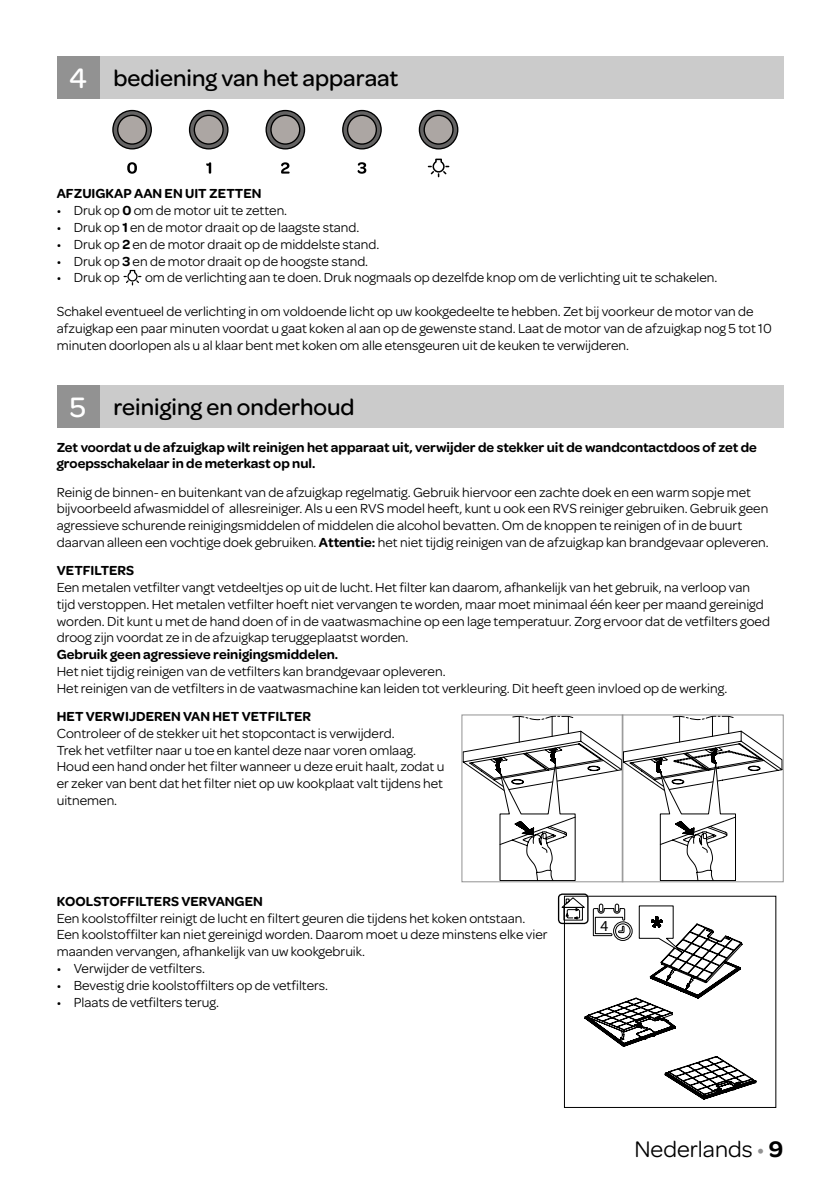
<style>
.page{position:relative;width:840px;height:1191px;background:#fff}
.page>*{position:absolute;margin:0;border:0;box-sizing:border-box;transform-origin:0 0}
.t1{font:500 24px "Omnes";color:#000}
.t2{font:24px "Omnes";color:#000}
.t3{font:15.2px "Myriad Pro";color:#000}
.t4{font:14px/16.8px "Omnes";color:#000}
.t5{font:600 14px/16.8px "Omnes";color:#000}
.s1{font-size:30px;color:#fff}
.s2{font-weight:600}
.s3{color:#929292}
</style>
<div class="page">
<div style="left:85px;top:57px;width:697px;height:42px;background:#cbcbcb"></div>
<div style="left:57px;top:57px;width:42px;height:42px;background:#929292"></div>
<div style="left:85px;top:386px;width:697px;height:42px;background:#cbcbcb"></div>
<div style="left:57px;top:386px;width:42px;height:42px;background:#929292"></div>
<svg style="left:124px;top:269px;width:17px;height:16px"></svg>
<svg style="left:427px;top:158px;width:23px;height:20px"></svg>
<svg style="left:127px;top:162px;width:10px;height:12px"></svg>
<svg style="left:206px;top:162px;width:5px;height:12px"></svg>
<svg style="left:281px;top:162px;width:8px;height:12px"></svg>
<svg style="left:357px;top:162px;width:9px;height:12px"></svg>
<svg style="left:113px;top:111px;width:38px;height:38px"></svg>
<div style="left:112px;top:110px;width:40px;height:39px;border:1px solid #000;border-radius:50%"></div>
<div style="left:118px;top:115px;width:28px;height:29px;background:#aca6a3;border-radius:50%"></div>
<div style="left:117px;top:115px;width:30px;height:30px;border:1px solid #000;border-radius:50%"></div>
<svg style="left:189px;top:111px;width:39px;height:38px"></svg>
<div style="left:189px;top:110px;width:39px;height:39px;border:1px solid #000;border-radius:50%"></div>
<div style="left:194px;top:115px;width:29px;height:29px;background:#aca6a3;border-radius:50%"></div>
<div style="left:193px;top:115px;width:31px;height:30px;border:1px solid #000;border-radius:50%"></div>
<svg style="left:266px;top:111px;width:38px;height:38px"></svg>
<div style="left:265px;top:110px;width:40px;height:39px;border:1px solid #000;border-radius:50%"></div>
<div style="left:271px;top:115px;width:28px;height:29px;background:#aca6a3;border-radius:50%"></div>
<div style="left:270px;top:115px;width:30px;height:30px;border:1px solid #000;border-radius:50%"></div>
<svg style="left:342px;top:111px;width:39px;height:38px"></svg>
<div style="left:342px;top:110px;width:39px;height:39px;border:1px solid #000;border-radius:50%"></div>
<div style="left:347px;top:115px;width:29px;height:29px;background:#aca6a3;border-radius:50%"></div>
<div style="left:347px;top:115px;width:30px;height:30px;border:1px solid #000;border-radius:50%"></div>
<svg style="left:419px;top:111px;width:38px;height:38px"></svg>
<div style="left:418px;top:110px;width:40px;height:39px;border:1px solid #000;border-radius:50%"></div>
<div style="left:424px;top:115px;width:28px;height:29px;background:#aca6a3;border-radius:50%"></div>
<div style="left:423px;top:115px;width:30px;height:30px;border:1px solid #000;border-radius:50%"></div>
<svg style="left:559px;top:896px;width:196px;height:204px"></svg>
<div style="left:557px;top:893px;width:31px;height:31px;border:1px solid #000;border-radius:4px"></div>
<div style="left:461px;top:714px;width:162px;height:168px;border:1px solid #929292"></div>
<svg style="left:462px;top:716px;width:319px;height:165px"></svg>
<div style="left:621px;top:714px;width:162px;height:168px;border:1px solid #929292"></div>
<h1 class="t1" style="left:69px;top:62px;width:331px"><span class="s1">4</span> bediening van het apparaat</h1>
<p class="t5" style="left:57px;top:184px;width:206px">AFZUIGKAP AAN EN UIT ZETTEN</p>
<p class="t4" style="left:57px;top:201px;width:232px">• Druk op <span class="s2">0</span> om de motor uit te zetten.</p>
<p class="t4" style="left:57px;top:218px;width:304px">• Druk op <span class="s2">1</span> en de motor draait op de laagste stand.</p>
<p class="t4" style="left:57px;top:235px;width:324px">• Druk op <span class="s2">2</span> en de motor draait op de middelste stand.</p>
<p class="t4" style="left:57px;top:252px;width:313px">• Druk op <span class="s2">3</span> en de motor draait op de hoogste stand.</p>
<p class="t4" style="left:57px;top:268px;width:65px">• Druk op</p>
<p class="t4" style="left:145px;top:268px;width:573px">om de verlichting aan te doen. Druk nogmaals op dezelfde knop om de verlichting uit te schakelen.</p>
<p class="t4" style="left:57px;top:302px;width:716px">Schakel eventueel de verlichting in om voldoende licht op uw kookgedeelte te hebben. Zet bij voorkeur de motor van de afzuigkap een paar minuten voordat u gaat koken al aan op de gewenste stand. Laat de motor van de afzuigkap nog 5 tot 10 minuten doorlopen als u al klaar bent met koken om alle etensgeuren uit de keuken te verwijderen.</p>
<h1 class="t1" style="left:70px;top:390px;width:286px"><span class="s1">5</span> reiniging en onderhoud</h1>
<p class="t5" style="left:57px;top:438px;width:701px">Zet voordat u de afzuigkap wilt reinigen het apparaat uit, verwijder de stekker uit de wandcontactdoos of zet de groepsschakelaar in de meterkast op nul.</p>
<p class="t4" style="left:57px;top:483px;width:713px">Reinig de binnen- en buitenkant van de afzuigkap regelmatig. Gebruik hiervoor een zachte doek en een warm sopje met bijvoorbeeld afwasmiddel of allesreiniger. Als u een RVS model heeft, kunt u ook een RVS reiniger gebruiken. Gebruik geen agressieve schurende reinigingsmiddelen of middelen die alcohol bevatten. Om de knoppen te reinigen of in de buurt daarvan alleen een vochtige doek gebruiken. <span class="s2">Attentie:</span> het niet tijdig reinigen van de afzuigkap kan brandgevaar opleveren.</p>
<p class="t5" style="left:57px;top:561px;width:79px">VETFILTERS</p>
<p class="t4" style="left:57px;top:578px;width:714px">Een metalen vetfilter vangt vetdeeltjes op uit de lucht. Het filter kan daarom, afhankelijk van het gebruik, na verloop van tijd verstoppen. Het metalen vetfilter hoeft niet vervangen te worden, maar moet minimaal één keer per maand gereinigd worden. Dit kunt u met de hand doen of in de vaatwasmachine op een lage temperatuur. Zorg ervoor dat de vetfilters goed droog zijn voordat ze in de afzuigkap teruggeplaatst worden.</p>
<p class="t5" style="left:57px;top:645px;width:283px">Gebruik geen agressieve reinigingsmiddelen.</p>
<p class="t4" style="left:57px;top:662px;width:671px">Het niet tijdig reinigen van de vetfilters kan brandgevaar opleveren.<br>Het reinigen van de vetfilters in de vaatwasmachine kan leiden tot verkleuring. Dit heeft geen invloed op de werking.</p>
<p class="t5" style="left:57px;top:707px;width:256px">HET VERWIJDEREN VAN HET VETFILTER</p>
<p class="t4" style="left:57px;top:724px;width:389px">Controleer of de stekker uit het stopcontact is verwijderd.<br>Trek het vetfilter naar u toe en kantel deze naar voren omlaag.<br>Houd een hand onder het filter wanneer u deze eruit haalt, zodat u er zeker van bent dat het filter niet op uw kookplaat valt tijdens het uitnemen.</p>
<p class="t5" style="left:57px;top:892px;width:207px">KOOLSTOFFILTERS VERVANGEN</p>
<p class="t4" style="left:57px;top:908px;width:492px">Een koolstoffilter reinigt de lucht en filtert geuren die tijdens het koken ontstaan.<br>Een koolstoffilter kan niet gereinigd worden. Daarom moet u deze minstens elke vier maanden vervangen, afhankelijk van uw kookgebruik.</p>
<p class="t4" style="left:57px;top:959px;width:150px">• Verwijder de vetfilters.</p>
<p class="t4" style="left:57px;top:976px;width:273px">• Bevestig drie koolstoffilters op de vetfilters.</p>
<p class="t4" style="left:57px;top:992px;width:164px">• Plaats de vetfilters terug.</p>
<p class="t3" style="left:600px;top:916px;width:9px">4</p>
<h1 class="t2" style="left:634px;top:1132px;width:150px">Nederlands <span class="s3">•</span> <span class="s2">9</span></h1>
</div>
